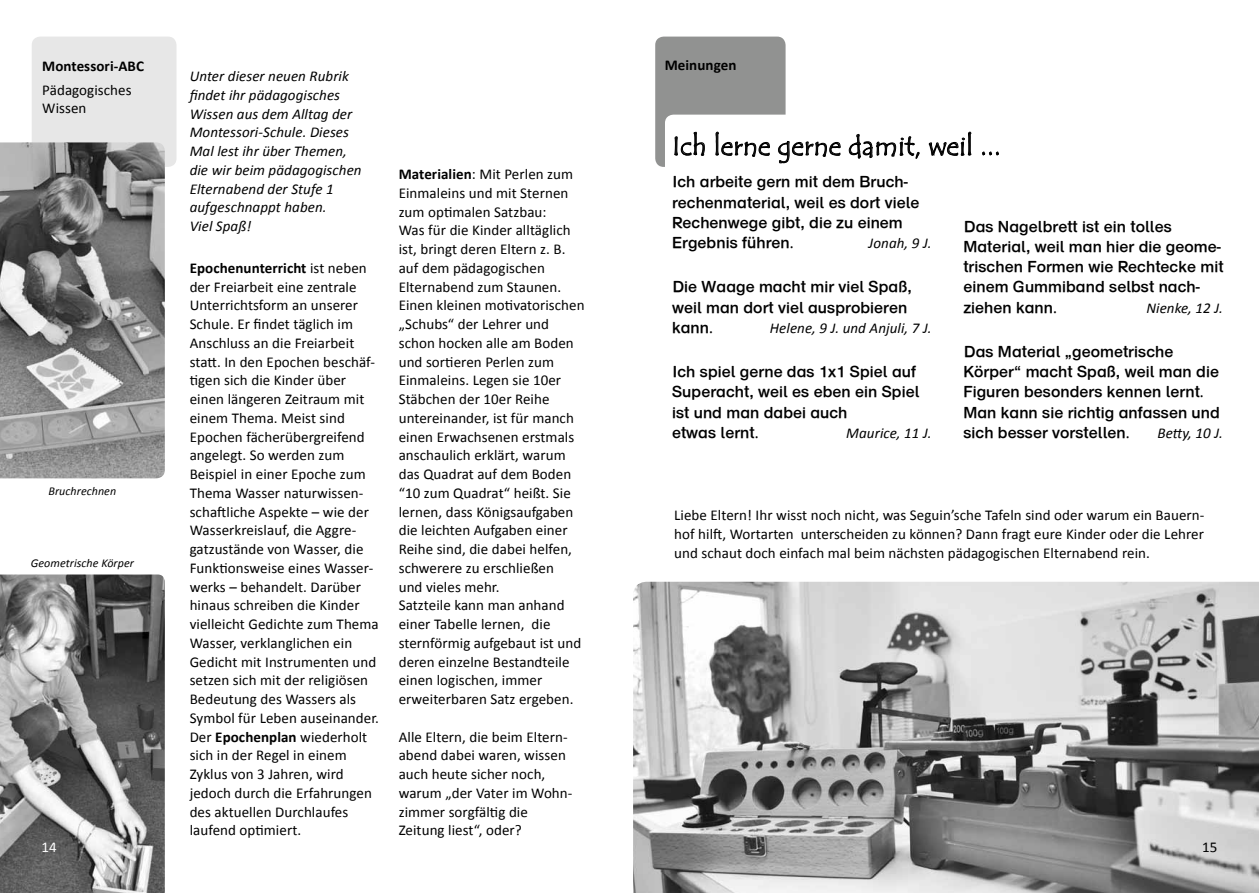
<style>
.page{position:relative;width:1259px;height:893px;background:#fff}
.page>*{position:absolute;margin:0;border:0;box-sizing:border-box;transform-origin:0 0}
.t1{font:27px "Tempus Sans ITC";letter-spacing:.005em;color:#000}
.t2{font:16.5px/20.2px "Norddruck";letter-spacing:.005em;color:#000}
.t3{font:15px/18.8px "Calibri";letter-spacing:.005em;color:#000}
.t4{font:italic 15px/18.8px "Calibri";letter-spacing:.005em;color:#000}
.t5{font:700 15px "Calibri";letter-spacing:.005em;color:#000}
.t6{font:15px "Calibri";color:#fff}
.t7{font:italic 12px "Calibri";letter-spacing:.005em;color:#000}
.s1{font-weight:700}
</style>
<div class="page">
<div style="left:32px;top:37px;width:144px;height:130px;background:#e7e7e7;border-radius:9px"></div>
<img style="left:0;top:142px;width:165px;height:336px">
<img style="left:0;top:574px;width:165px;height:319px">
<img style="left:633px;top:582px;width:626px;height:311px">
<div style="left:655px;top:37px;width:130px;height:130px;background:#919291;border-radius:9px"></div>
<div style="left:665px;top:115px;width:130px;height:130px;background:#fff;border-radius:9px"></div>
<svg style="left:674px;top:132px;width:31px;height:24px"></svg>
<svg style="left:715px;top:131px;width:55px;height:26px"></svg>
<svg style="left:778px;top:141px;width:63px;height:23px"></svg>
<svg style="left:848px;top:133px;width:72px;height:26px"></svg>
<svg style="left:928px;top:131px;width:43px;height:25px"></svg>
<svg style="left:982px;top:151px;width:17px;height:5px"></svg>
<p class="t5" style="left:42px;top:56px;width:102px">Montessori-ABC</p>
<p class="t3" style="left:42px;top:80px;width:91px">Pädagogisches<br>Wissen</p>
<p class="t7" style="left:49px;top:483px;width:69px">Bruchrechnen</p>
<p class="t7" style="left:31px;top:555px;width:105px">Geometrische Körper</p>
<p class="t6" style="left:41px;top:838px;width:17px">14</p>
<p class="t4" style="left:190px;top:66px;width:173px">Unter dieser neuen Rubrik findet ihr pädagogisches<br>Wissen aus dem Alltag der<br>Montessori-Schule. Dieses<br>Mal lest ihr über Themen, die wir beim pädagogischen<br>Elternabend der Stufe 1 aufgeschnappt haben.<br>Viel Spaß!</p>
<p class="t3" style="left:190px;top:258px;width:191px"><span class="s1">Epochenunterricht</span> ist neben der Freiarbeit eine zentrale<br>Unterrichtsform an unserer<br>Schule. Er findet täglich im<br>Anschluss an die Freiarbeit statt. In den Epochen beschäf&shy;tigen sich die Kinder über einen längeren Zeitraum mit einem Thema. Meist sind<br>Epochen fächerübergreifend angelegt. So werden zum<br>Beispiel in einer Epoche zum<br>Thema Wasser naturwissen&shy;schaftliche Aspekte – wie der<br>Wasserkreislauf, die Aggre&shy;gatzustände von Wasser, die<br>Funktionsweise eines Wasser&shy;werks – behandelt. Darüber hinaus schreiben die Kinder vielleicht Gedichte zum Thema<br>Wasser, verklanglichen ein<br>Gedicht mit Instrumenten und setzen sich mit der religiösen<br>Bedeutung des Wassers als<br>Symbol für Leben auseinander.<br>Der <span class="s1">Epochenplan</span> wiederholt sich in der Regel in einem<br>Zyklus von 3 Jahren, wird jedoch durch die Erfahrungen des aktuellen Durchlaufes laufend optimiert.</p>
<p class="t3" style="left:399px;top:165px;width:187px"><span class="s1">Materialien</span>: Mit Perlen zum<br>Einmaleins und mit Sternen zum optimalen Satzbau:<br>Was für die Kinder alltäglich ist, bringt deren Eltern z. B. auf dem pädagogischen<br>Elternabend zum Staunen.<br>Einen kleinen motivatorischen „Schubs“ der Lehrer und schon hocken alle am Boden und sortieren Perlen zum<br>Einmaleins. Legen sie 10er<br>Stäbchen der 10er Reihe untereinander, ist für manch einen Erwachsenen erstmals anschaulich erklärt, warum das Quadrat auf dem Boden “10 zum Quadrat“ heißt. Sie lernen, dass Königsaufgaben die leichten Aufgaben einer<br>Reihe sind, die dabei helfen, schwerere zu erschließen<br>und vieles mehr.<br>Satzteile kann man anhand einer Tabelle lernen, die sternförmig aufgebaut ist und deren einzelne Bestandteile einen logischen, immer erweiterbaren Satz ergeben.</p>
<p class="t3" style="left:399px;top:727px;width:175px">Alle Eltern, die beim Eltern&shy;abend dabei waren, wissen auch heute sicher noch, warum „der Vater im Wohn&shy;zimmer sorgfältig die<br>Zeitung liest“, oder?</p>
<p class="t5" style="left:665px;top:55px;width:73px">Meinungen</p>
<h1 class="t1" style="left:672px;top:129px;width:330px">Ich lerne gerne damit, weil ...</h1>
<p class="t2" style="left:672px;top:173px;width:249px">Ich arbeite gern mit dem Bruch&shy;rechenmaterial, weil es dort viele<br>Rechenwege gibt, die zu einem<br>Ergebnis führen.</p>
<p class="t4" style="left:868px;top:233px;width:64px">Jonah, 9 J.</p>
<p class="t2" style="left:672px;top:278px;width:241px">Die Waage macht mir viel Spaß, weil man dort viel ausprobieren kann.</p>
<p class="t4" style="left:770px;top:318px;width:163px">Helene, 9 J. und Anjuli, 7 J.</p>
<p class="t2" style="left:672px;top:363px;width:249px">Ich spiel gerne das 1x1 Spiel auf<br>Superacht, weil es eben ein Spiel ist und man dabei auch<br>etwas lernt.</p>
<p class="t4" style="left:846px;top:423px;width:87px">Maurice, 11 J.</p>
<p class="t2" style="left:963px;top:217px;width:262px">Das Nagelbrett ist ein tolles<br>Material, weil man hier die geome&shy;trischen Formen wie Rechtecke mit einem Gummiband selbst nach&shy;ziehen kann.</p>
<p class="t4" style="left:1146px;top:298px;width:78px">Nienke, 12 J.</p>
<p class="t2" style="left:963px;top:342px;width:258px">Das Material „geometrische<br>Körper“ macht Spaß, weil man die<br>Figuren besonders kennen lernt.<br>Man kann sie richtig anfassen und sich besser vorstellen.</p>
<p class="t4" style="left:1157px;top:423px;width:67px">Betty, 10 J.</p>
<p class="t3" style="left:674px;top:506px;width:532px;text-align:justify">Liebe Eltern! Ihr wisst noch nicht, was Seguin’sche Tafeln sind oder warum ein Bauern&shy;hof hilft, Wortarten unterscheiden zu können? Dann fragt eure Kinder oder die Lehrer und schaut doch einfach mal beim nächsten pädagogischen Elternabend rein.</p>
<p class="t3" style="left:1202px;top:838px;width:17px">15</p>
</div>
